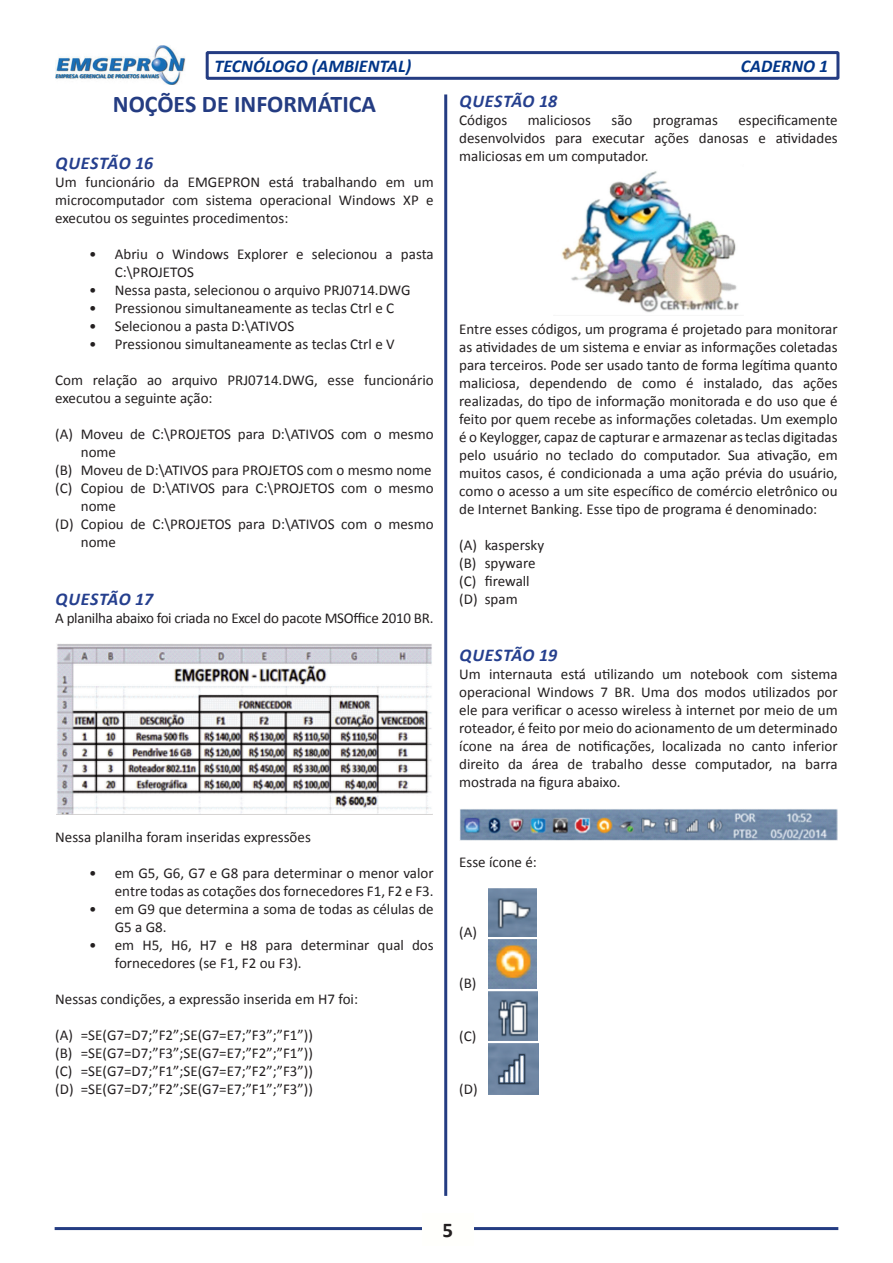
<style>
.page{position:relative;width:893px;height:1263px;background:#fff}
.page>*{position:absolute;margin:0;border:0;box-sizing:border-box;transform-origin:0 0}
.TITULO{font:700 24px "Calibri";color:#243c82}
.t1{font:700 21px "Calibri";color:#231f20}
.QUSTÃO{font:italic 700 18px "Calibri";letter-spacing:.03em;color:#253f8e}
.t2{font:italic 700 18px "Calibri";color:#003588}
.TEXTO{font:15px/18px "Calibri";color:#231f20;text-align:justify}
.ALTERNATIVAS{font:15px/18px "Calibri";color:#231f20}
.TEXTO-2{font:15px "Calibri";letter-spacing:-.02em;color:#231f20}
</style>
<div class="page">
<hr style="left:55px;top:1227px;width:783px;height:3px;background:#243c82">
<div style="left:422px;top:1213px;width:51px;height:32px;background:#fffffc"></div>
<hr style="left:444px;top:94px;width:3px;height:1102px;background:#243c82">
<div style="left:206px;top:51px;width:633px;height:29px;background:#fff;border:3px solid #243c82"></div>
<img style="left:55px;top:46px;width:130px;height:39px">
<img style="left:56px;top:644px;width:377px;height:171px">
<img style="left:561px;top:171px;width:178px;height:142px">
<img style="left:460px;top:809px;width:378px;height:31px">
<img style="left:488px;top:888px;width:48px;height:49px">
<img style="left:488px;top:940px;width:48px;height:48px">
<img style="left:488px;top:991px;width:50px;height:50px">
<img style="left:488px;top:1044px;width:50px;height:50px">
<p class="t2" style="left:215px;top:54px;width:198px">TECNÓLOGO (AMBIENTAL)</p>
<p class="t2" style="left:741px;top:54px;width:89px">CADERNO 1</p>
<p class="TITULO" style="left:113px;top:88px;width:265px">NOÇÕES DE INFORMÁTICA</p>
<p class="QUSTÃO" style="left:56px;top:152px;width:99px">QUESTÃO 16</p>
<p class="TEXTO" style="left:55px;top:173px;width:380px">Um funcionário da EMGEPRON está trabalhando em um microcomputador com sistema operacional Windows XP e executou os seguintes procedimentos:</p>
<p class="ALTERNATIVAS" style="left:115px;top:245px;width:320px;text-indent:-26px">• Abriu o Windows Explorer e selecionou a pasta<br>C:\PROJETOS</p>
<p class="ALTERNATIVAS" style="left:89px;top:281px;width:323px">• Nessa pasta, selecionou o arquivo PRJ0714.DWG</p>
<p class="ALTERNATIVAS" style="left:89px;top:299px;width:306px">• Pressionou simultaneamente as teclas Ctrl e C</p>
<p class="ALTERNATIVAS" style="left:89px;top:317px;width:207px">• Selecionou a pasta D:\ATIVOS</p>
<p class="ALTERNATIVAS" style="left:89px;top:335px;width:307px">• Pressionou simultaneamente as teclas Ctrl e V</p>
<p class="TEXTO" style="left:55px;top:371px;width:380px">Com relação ao arquivo PRJ0714.DWG, esse funcionário executou a seguinte ação:</p>
<p class="ALTERNATIVAS" style="left:81px;top:425px;width:354px;text-indent:-26px">(A) Moveu de C:\PROJETOS para D:\ATIVOS com o mesmo nome</p>
<p class="ALTERNATIVAS" style="left:55px;top:461px;width:378px">(B) Moveu de D:\ATIVOS para PROJETOS com o mesmo nome</p>
<p class="ALTERNATIVAS" style="left:81px;top:479px;width:354px;text-indent:-26px">(C) Copiou de D:\ATIVOS para C:\PROJETOS com o mesmo nome</p>
<p class="ALTERNATIVAS" style="left:81px;top:515px;width:354px;text-indent:-26px">(D) Copiou de C:\PROJETOS para D:\ATIVOS com o mesmo nome</p>
<p class="QUSTÃO" style="left:460px;top:90px;width:99px">QUESTÃO 18</p>
<p class="TEXTO" style="left:459px;top:111px;width:49px">Códigos</p>
<p class="TEXTO" style="left:528px;top:111px;width:65px">maliciosos</p>
<p class="TEXTO" style="left:611px;top:111px;width:22px">são</p>
<p class="TEXTO" style="left:653px;top:111px;width:66px">programas</p>
<p class="TEXTO" style="left:459px;top:111px;width:380px;text-indent:279px">especificamente desenvolvidos para executar ações danosas e atividades maliciosas em um computador.</p>
<p class="TEXTO" style="left:459px;top:320px;width:380px">Entre esses códigos, um programa é projetado para monitorar as atividades de um sistema e enviar as informações coletadas para terceiros. Pode ser usado tanto de forma legítima quanto maliciosa, dependendo de como é instalado, das ações realizadas, do tipo de informação monitorada e do uso que é feito por quem recebe as informações coletadas. Um exemplo é o Keylogger, capaz de capturar e armazenar as teclas digitadas pelo usuário no teclado do computador. Sua ativação, em muitos casos, é condicionada a uma ação prévia do usuário, como o acesso a um site específico de comércio eletrônico ou de Internet Banking. Esse tipo de programa é denominado:</p>
<p class="ALTERNATIVAS" style="left:459px;top:536px;width:86px">(A) kaspersky</p>
<p class="ALTERNATIVAS" style="left:459px;top:554px;width:78px">(B) spyware</p>
<p class="ALTERNATIVAS" style="left:459px;top:572px;width:72px">(C) firewall</p>
<p class="ALTERNATIVAS" style="left:459px;top:590px;width:60px">(D) spam</p>
<p class="QUSTÃO" style="left:56px;top:587px;width:99px">QUESTÃO 17</p>
<p class="TEXTO-2" style="left:55px;top:608px;width:380px">A planilha abaixo foi criada no Excel do pacote MSOffice 2010 BR.</p>
<p class="TEXTO" style="left:55px;top:828px;width:257px">Nessa planilha foram inseridas expressões</p>
<p class="ALTERNATIVAS" style="left:89px;top:864px;width:346px;text-align:right">• em G5, G6, G7 e G8 para determinar o menor valor entre todas as cotações dos fornecedores F1, F2 e F3.</p>
<p class="ALTERNATIVAS" style="left:115px;top:900px;width:320px;text-indent:-26px">• em G9 que determina a soma de todas as células de<br>G5 a G8.</p>
<p class="ALTERNATIVAS" style="left:115px;top:936px;width:320px;text-indent:-26px">• em H5, H6, H7 e H8 para determinar qual dos fornecedores (se F1, F2 ou F3).</p>
<p class="TEXTO" style="left:55px;top:990px;width:304px">Nessas condições, a expressão inserida em H7 foi:</p>
<p class="ALTERNATIVAS" style="left:55px;top:1026px;width:259px">(A) =SE(G7=D7;”F2”;SE(G7=E7;”F3”;”F1”))</p>
<p class="ALTERNATIVAS" style="left:55px;top:1044px;width:259px">(B) =SE(G7=D7;”F3”;SE(G7=E7;”F2”;”F1”))</p>
<p class="ALTERNATIVAS" style="left:55px;top:1062px;width:259px">(C) =SE(G7=D7;”F1”;SE(G7=E7;”F2”;”F3”))</p>
<p class="ALTERNATIVAS" style="left:55px;top:1080px;width:259px">(D) =SE(G7=D7;”F2”;SE(G7=E7;”F1”;”F3”))</p>
<p class="QUSTÃO" style="left:460px;top:644px;width:99px">QUESTÃO 19</p>
<p class="TEXTO" style="left:459px;top:665px;width:380px">Um internauta está utilizando um notebook com sistema operacional Windows 7 BR. Uma dos modos utilizados por ele para verificar o acesso wireless à internet por meio de um roteador, é feito por meio do acionamento de um determinado ícone na área de notificações, localizada no canto inferior direito da área de trabalho desse computador, na barra mostrada na figura abaixo.</p>
<p class="TEXTO" style="left:459px;top:853px;width:79px">Esse ícone é:</p>
<p class="ALTERNATIVAS" style="left:459px;top:923px;width:19px">(A)</p>
<p class="ALTERNATIVAS" style="left:459px;top:974px;width:19px">(B)</p>
<p class="ALTERNATIVAS" style="left:459px;top:1027px;width:19px">(C)</p>
<p class="ALTERNATIVAS" style="left:459px;top:1080px;width:20px">(D)</p>
<h2 class="t1" style="left:443px;top:1217px;width:12px">5</h2>
</div>
